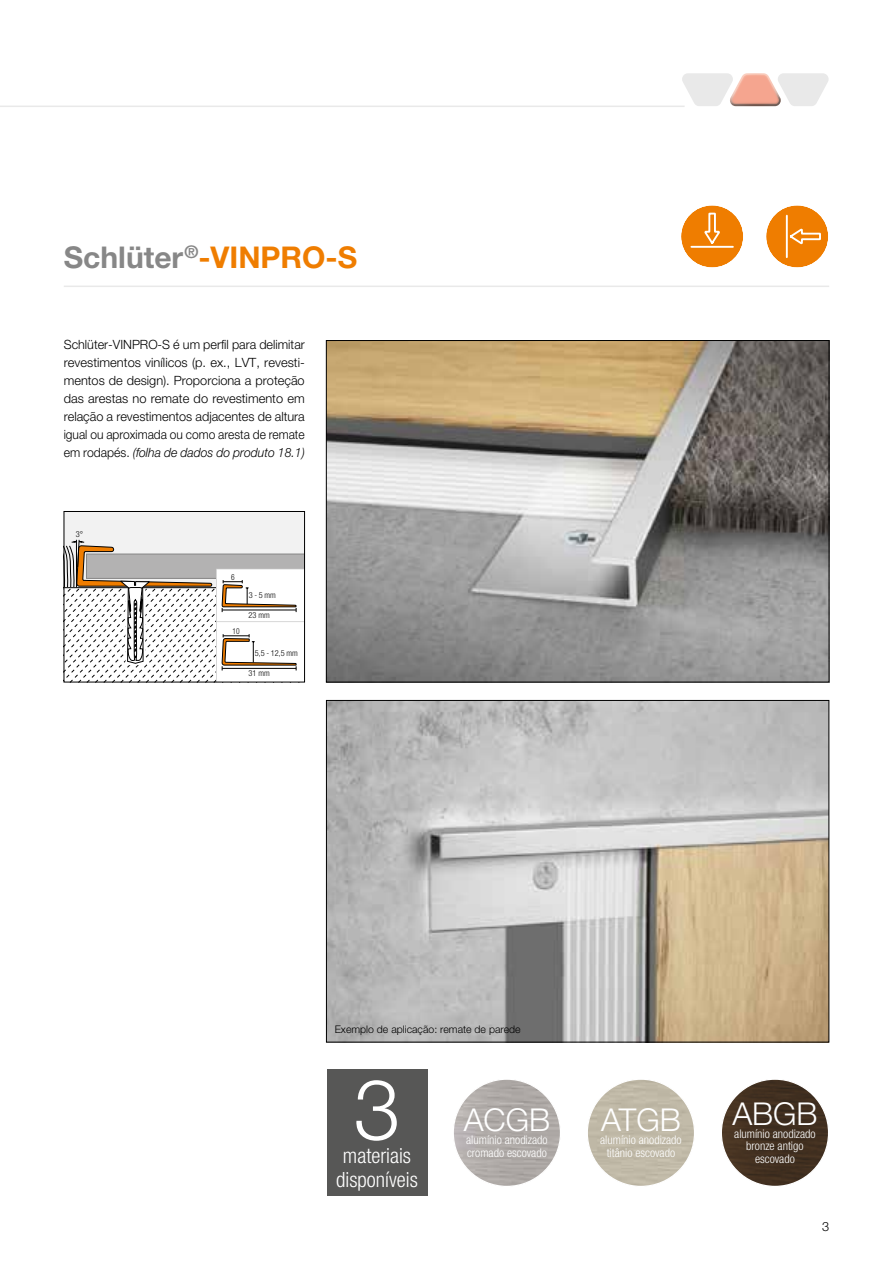
<style>
.page{position:relative;width:893px;height:1263px;background:#fff}
.page>*{position:absolute;margin:0;border:0;box-sizing:border-box;transform-origin:0 0}
.t1{font:300 84px "Helvetica Neue LT Pro";color:#fff}
.headline_12pt_orange{font:300 31.5px "Helvetica Neue LT Pro";color:#fff}
.Produktbeschreibung{font:700 30px "Helvetica Neue LT Pro";color:#ef7d00}
.t2{font:300 condensed 21px "Helvetica Neue LT Pro";color:#fff}
.Produktbeschreibung-2{font:300 12.75px/18px "Helvetica Neue LT Pro";color:#000;text-align:justify}
.headline_12pt_orange-2{font:300 condensed 12px/12.8px "Helvetica Neue LT Pro";color:#fff;text-align:center}
.Produktbeschreibung-3{font:300 10.5px "Helvetica Neue LT Pro";color:#000}
.t3{font:300 condensed 8.25px "Helvetica Neue LTW1 G";color:#000}
.t4{font:300 condensed 8.25px "Helvetica Neue LTW1 G";color:#000;scale:.9 1}
.s1{color:#878787}
.s2{font-style:italic}
</style>
<div class="page">
<hr style="left:0;top:106px;width:685px;height:1px;background:#e9e9e9">
<img style="left:328px;top:342px;width:499px;height:338px">
<img style="left:328px;top:702px;width:499px;height:338px">
<div style="left:64px;top:511px;width:241px;height:171px;background:#f2f2f2"></div>
<svg style="left:66px;top:539px;width:237px;height:141px"></svg>
<div style="left:64px;top:511px;width:241px;height:171px;border:1px solid #000"></div>
<div style="left:766px;top:205px;width:62px;height:63px;background:#ef7d00;border-radius:50%"></div>
<svg style="left:791px;top:228px;width:30px;height:17px"></svg>
<hr style="left:786px;top:216px;width:2px;height:41px;background:#fff">
<div style="left:765px;top:205px;width:64px;height:63px;border:1px solid #fff;border-radius:50%"></div>
<div style="left:681px;top:205px;width:62px;height:63px;background:#ef7d00;border-radius:50%"></div>
<svg style="left:704px;top:212px;width:16px;height:31px"></svg>
<hr style="left:691px;top:246px;width:42px;height:2px;background:#fff">
<div style="left:680px;top:205px;width:64px;height:63px;border:1px solid #fff;border-radius:50%"></div>
<svg style="left:682px;top:73px;width:147px;height:33px"></svg>
<img style="left:453px;top:1079px;width:107px;height:107px;border-radius:54px">
<div style="left:587px;top:1079px;width:107px;height:107px;background:#c0b9a7;border-radius:54px"></div>
<img style="left:721px;top:1079px;width:108px;height:107px;border-radius:54px">
<hr style="left:64px;top:286px;width:765px;height:1px;background:#e9e9e9">
<div style="left:327px;top:1070px;width:100px;height:126px;background:#575756"></div>
<p class="Produktbeschreibung" style="left:64px;top:239px;width:295px"><span class="s1">Schlüter</span><sup>®</sup>-VINPRO-S</p>
<p class="Produktbeschreibung-2" style="left:64px;top:335px;width:243px">Schlüter-VINPRO-S é um perfil para delimitar revestimentos vinílicos (p. ex., LVT, revesti&shy;mentos de design). Proporciona a proteção das arestas no remate do revestimento em relação a revestimentos adjacentes de altura igual ou aproximada ou como aresta de remate em rodapés. <span class="s2">(folha de dados do produto 18.1)</span></p>
<p class="t3" style="left:76px;top:529px;width:9px">3°</p>
<p class="t4" style="left:231px;top:572px;width:5px">6</p>
<p class="t4" style="left:233px;top:626px;width:9px">10</p>
<p class="t3" style="left:249px;top:590px;width:29px">3-5 mm</p>
<p class="t3" style="left:248px;top:610px;width:23px">23 mm</p>
<p class="t3" style="left:255px;top:648px;width:44px">5,5 - 12,5 mm</p>
<p class="t3" style="left:248px;top:669px;width:23px">31 mm</p>
<p class="Produktbeschreibung-3" style="left:335px;top:1023px;width:187px">Exemplo de aplicação: remate de parede</p>
<p class="t1" style="left:354px;top:1058px;width:48px">3</p>
<p class="t2" style="left:343px;top:1143px;width:70px">materiais</p>
<p class="t2" style="left:336px;top:1167px;width:83px">disponíveis</p>
<p class="headline_12pt_orange" style="left:464px;top:1101px;width:88px">ACGB</p>
<p class="headline_12pt_orange-2" style="left:466px;top:1133px;width:83px;text-align:left">alumínio anodizado cromado escovado</p>
<p class="headline_12pt_orange" style="left:601px;top:1101px;width:81px">ATGB</p>
<p class="headline_12pt_orange-2" style="left:600px;top:1133px;width:83px">alumínio anodizado titânio escovado</p>
<p class="headline_12pt_orange" style="left:732px;top:1094px;width:87px">ABGB</p>
<p class="headline_12pt_orange-2" style="left:734px;top:1127px;width:83px">alumínio anodizado bronze antigo escovado</p>
<p class="Produktbeschreibung-2" style="left:822px;top:1217px;width:9px">3</p>
</div>
